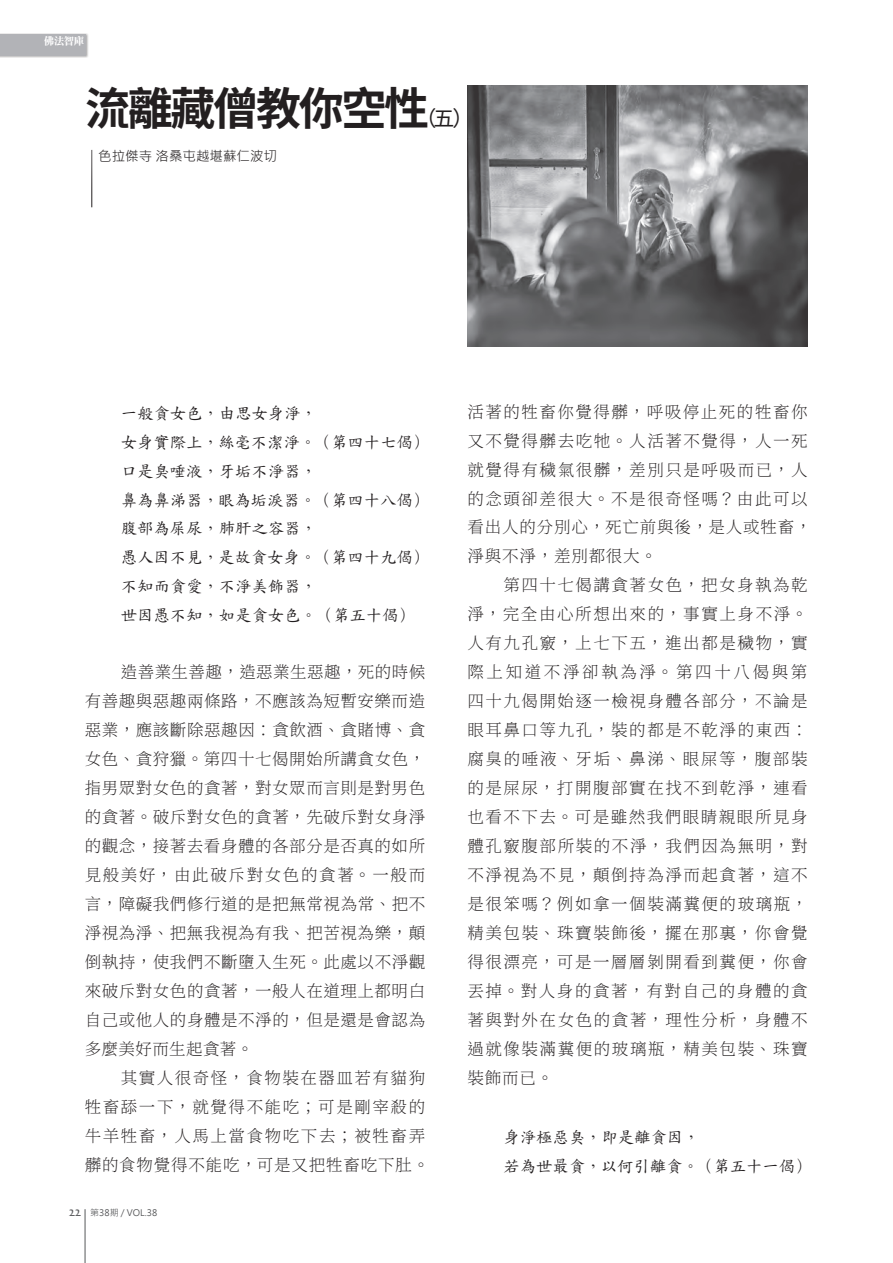
<style>
.page{position:relative;width:893px;height:1263px;background:#fff}
.page>*{position:absolute;margin:0;border:0;box-sizing:border-box;transform-origin:0 0}
.文章大標_30級字{font:700 45px "Noto Sans Hant";letter-spacing:-.05em;color:#231f20}
.內文_字距50{font:200 16.5px/29px "Noto Serif CJ Ktc";letter-spacing:.095em;color:#231f20}
.內文_字距25{font:200 16.5px/29px "Noto Serif CJ Ktc";letter-spacing:.035em;color:#231f20;text-align:justify}
.內文_引文_楷體{font:16.5px "TW MOE Std Kai";letter-spacing:-.01em;color:#231f20}
.作者{font:13.5px "Microsoft Jheng Hei";color:#231f20}
.t1{font:10.5px "DF Li Song Bd WIN BF";color:#fff}
.t2{font:9px "Microsoft Jheng Hei";color:#57585a}
.s1{font-weight:400;font-size:21px}
.s2{font-family:"Calligraphic 421 BT Roman B";font-size:15px}
</style>
<div class="page">
<div style="left:0;top:33px;width:89px;height:25px;background:#231f20;opacity:.4"></div>
<div style="left:0;top:34px;width:85px;height:21px;background:#b2b3b7"></div>
<hr style="left:91px;top:150px;width:1px;height:57px;background:#231f20">
<div style="left:51px;top:50px;width:443px;height:116px;background:#fff"></div>
<img style="left:467px;top:85px;width:340px;height:261px">
<hr style="left:85px;top:1209px;width:1px;height:54px;background:#57585a">
<p class="t1" style="left:44px;top:35px;width:42px">佛法智庫</p>
<p class="文章大標_30級字" style="left:85px;top:83px;width:390px">流離藏僧教你空性<span class="s1">（五）</span></p>
<p class="作者" style="left:98px;top:147px;width:180px">色拉傑寺 洛桑屯越堪蘇仁波切</p>
<p class="內文_引文_楷體" style="left:121px;top:404px;width:198px">一般貪女色，由思女身淨，</p>
<p class="內文_引文_楷體" style="left:121px;top:433px;width:310px">女身實際上，絲毫不潔淨。（第四十七偈）</p>
<p class="內文_引文_楷體" style="left:121px;top:462px;width:198px">口是臭唾液，牙垢不淨器，</p>
<p class="內文_引文_楷體" style="left:121px;top:491px;width:310px">鼻為鼻涕器，眼為垢淚器。（第四十八偈）</p>
<p class="內文_引文_楷體" style="left:121px;top:520px;width:198px">腹部為屎尿，肺肝之容器，</p>
<p class="內文_引文_楷體" style="left:121px;top:549px;width:310px">愚人因不見，是故貪女身。（第四十九偈）</p>
<p class="內文_引文_楷體" style="left:121px;top:578px;width:198px">不知而貪愛，不淨美飾器，</p>
<p class="內文_引文_楷體" style="left:121px;top:607px;width:296px">世因愚不知，如是貪女色。（第五十偈）</p>
<p class="內文_字距25" style="left:85px;top:658px;width:342px;text-indent:36px">造善業生善趣，造惡業生惡趣，死的時候有善趣與惡趣兩條路，不應該為短暫安樂而造惡業，應該斷除惡趣因：貪飲酒、貪賭博、貪女色、貪狩獵。第四十七偈開始所講貪女色，指男眾對女色的貪著，對女眾而言則是對男色的貪著。破斥對女色的貪著，先破斥對女身淨的觀念，接著去看身體的各部分是否真的如所見般美好，由此破斥對女色的貪著。一般而言，障礙我們修行道的是把無常視為常、把不淨視為淨、把無我視為有我、把苦視為樂，顛倒執持，使我們不斷墮入生死。此處以不淨觀來破斥對女色的貪著，一般人在道理上都明白自己或他人的身體是不淨的，但是還是會認為多麼美好而生起貪著。</p>
<p class="內文_字距50" style="left:85px;top:1063px;width:346px;text-indent:36px">其實人很奇怪，食物裝在器皿若有貓狗牲畜舔一下，就覺得不能吃；可是剛宰殺的牛羊牲畜，人馬上當食物吃下去；被牲畜弄髒的食物覺得不能吃，可是又把牲畜吃下肚。</p>
<p class="t2" style="left:69px;top:1207px;width:90px"><span class="s2">22</span> 第38期 / VOL.38</p>
<p class="內文_字距50" style="left:467px;top:397px;width:346px">活著的牲畜你覺得髒，呼吸停止死的牲畜你又不覺得髒去吃牠。人活著不覺得，人一死就覺得有穢氣很髒，差別只是呼吸而已，人的念頭卻差很大。不是很奇怪嗎？由此可以看出人的分別心，死亡前與後，是人或牲畜，淨與不淨，差別都很大。</p>
<p class="內文_字距50" style="left:467px;top:571px;width:342px;text-align:justify;text-indent:36px">第四十七偈講貪著女色，把女身執為乾淨，完全由心所想出來的，事實上身不淨。人有九孔竅，上七下五，進出都是穢物，實際上知道不淨卻執為淨。第四十八偈與第四十九偈開始逐一檢視身體各部分，不論是眼耳鼻口等九孔，裝的都是不乾淨的東西：腐臭的唾液、牙垢、鼻涕、眼屎等，腹部裝的是屎尿，打開腹部實在找不到乾淨，連看也看不下去。可是雖然我們眼睛親眼所見身體孔竅腹部所裝的不淨，我們因為無明，對不淨視為不見，顛倒持為淨而起貪著，這不是很笨嗎？例如拿一個裝滿糞便的玻璃瓶，精美包裝、珠寶裝飾後，擺在那裏，你會覺得很漂亮，可是一層層剝開看到糞便，你會丟掉。對人身的貪著，有對自己的身體的貪著與對外在女色的貪著，理性分析，身體不過就像裝滿糞便的玻璃瓶，精美包裝、珠寶裝飾而已。</p>
<p class="內文_引文_楷體" style="left:503px;top:1128px;width:198px">身淨極惡臭，即是離貪因，</p>
<p class="內文_引文_楷體" style="left:503px;top:1157px;width:310px">若為世最貪，以何引離貪。（第五十一偈）</p>
</div>
